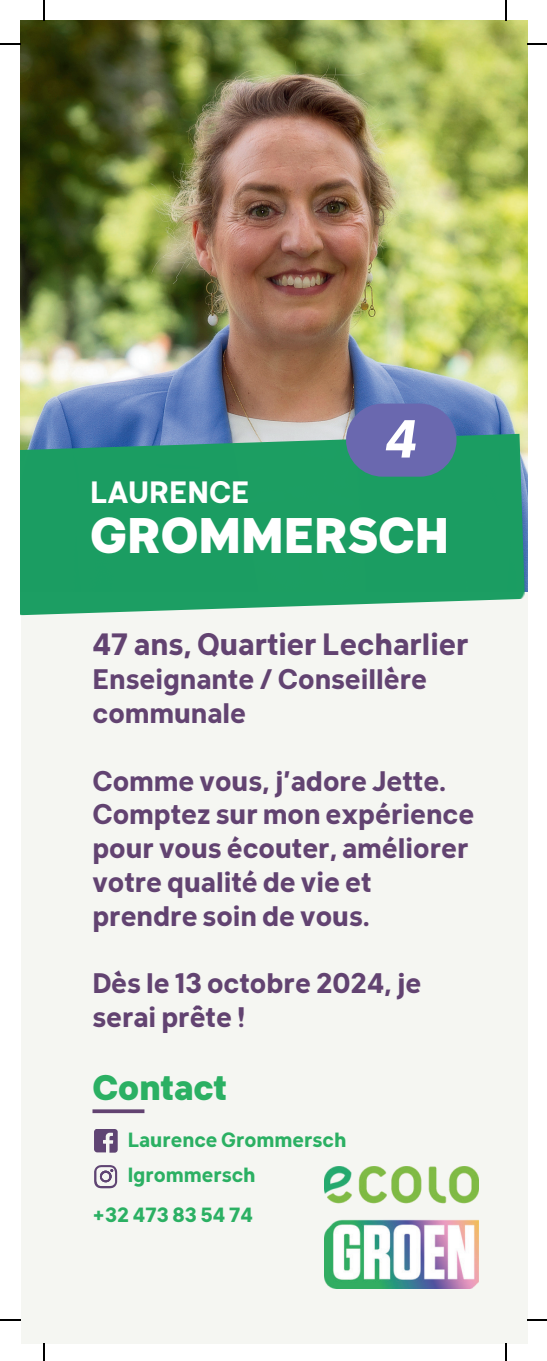
<style>
.page{position:relative;width:547px;height:1361px;background:#fff}
.page>*{position:absolute;margin:0;border:0;box-sizing:border-box;transform-origin:0 0}
.t1{font:italic 700 52.75px "Klima";color:#fff}
.t2{font:800 49.75px "Klima";color:#fff}
.t3{font:800 35px "Klima";color:#2bb063}
.t4{font:700 30px "Klima";color:#624371}
.t5{font:700 30px "Klima";color:#fff}
.t6{font:700 27.5px/33.8px "Klima";color:#624371}
.t7{font:700 20px/35px "Klima";color:#2bb063}
</style>
<div class="page">
<div style="left:21px;top:21px;width:506px;height:1322px;background:#f5f6f2"></div>
<img style="left:21px;top:21px;width:506px;height:570px">
<img style="left:21px;top:434px;width:503px;height:181px">
<div style="left:346px;top:403px;width:110px;height:73px;background:#6a68af;border-radius:37px"></div>
<svg style="left:94px;top:1129px;width:24px;height:23px"></svg>
<svg style="left:94px;top:1165px;width:23px;height:22px"></svg>
<img style="left:324px;top:1166px;width:154px;height:122px">
<hr style="left:92px;top:1109px;width:52px;height:3px;background:#624371">
<hr style="left:43px;top:0;width:2px;height:21px;background:#000">
<hr style="left:0;top:43px;width:21px;height:2px;background:#000">
<hr style="left:504px;top:0;width:2px;height:21px;background:#000">
<svg style="left:527px;top:43px;width:19px;height:2px"></svg>
<svg style="left:43px;top:1343px;width:2px;height:17px"></svg>
<hr style="left:0;top:1318px;width:21px;height:2px;background:#000">
<svg style="left:504px;top:1343px;width:2px;height:17px"></svg>
<svg style="left:527px;top:1318px;width:19px;height:2px"></svg>
<p class="t5" style="left:90px;top:466px;width:161px">LAURENCE</p>
<h1 class="t1" style="left:385px;top:392px;width:34px">4</h1>
<h2 class="t2" style="left:90px;top:491px;width:360px">GROMMERSCH</h2>
<p class="t4" style="left:92px;top:618px;width:377px">47 ans, Quartier Lecharlier</p>
<p class="t6" style="left:92px;top:659px;width:336px">Enseignante / Conseillère communale</p>
<p class="t6" style="left:92px;top:760px;width:383px">Comme vous, j’adore Jette.<br>Comptez sur mon expérience pour vous écouter, améliorer votre qualité de vie et prendre soin de vous.</p>
<p class="t6" style="left:92px;top:963px;width:330px">Dès le 13 octobre 2024, je serai prête !</p>
<p class="t3" style="left:92px;top:1055px;width:136px">Contact</p>
<p class="t7" style="left:128px;top:1119px;width:220px">Laurence Grommersch lgrommersch</p>
<p class="t7" style="left:92px;top:1194px;width:162px">+32 473 83 54 74</p>
</div>
